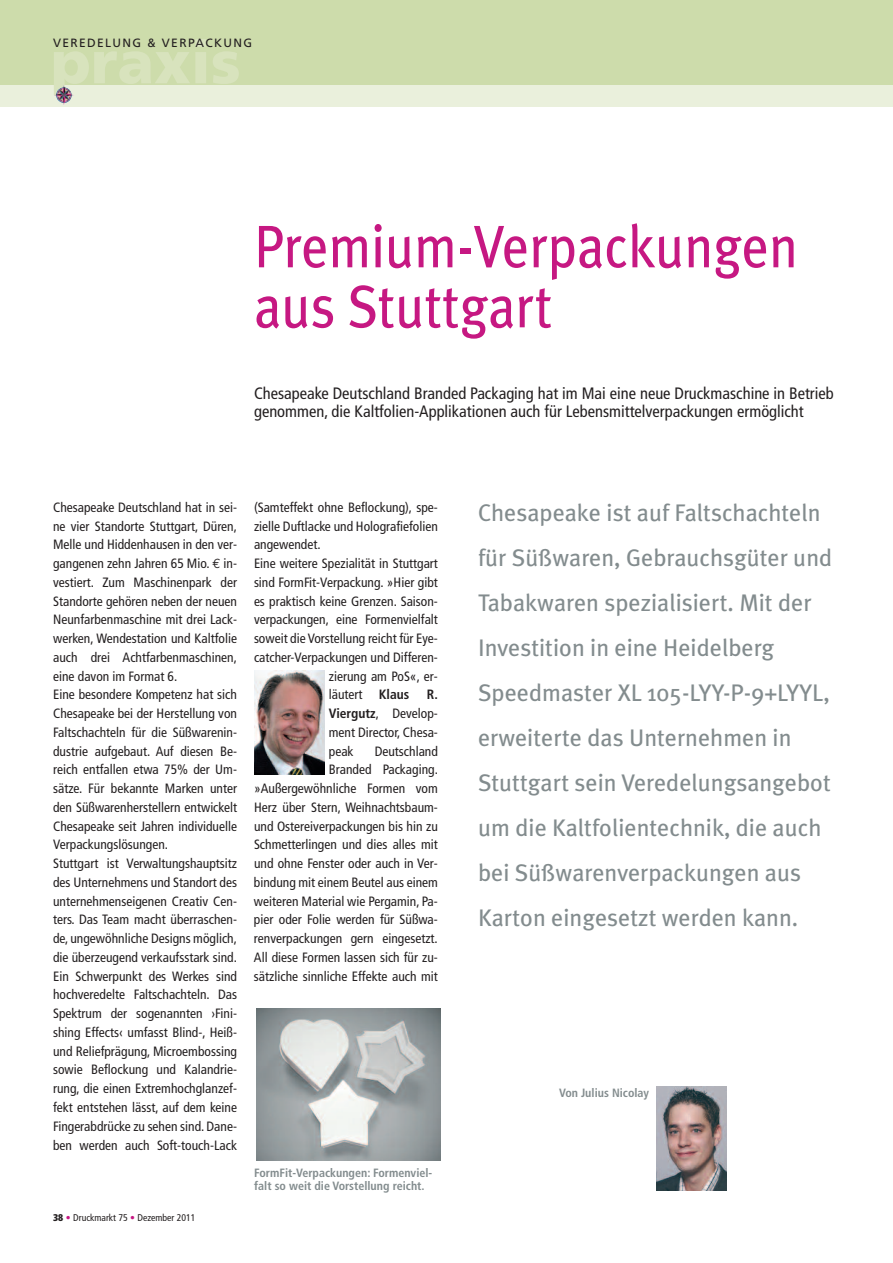
<style>
.page{position:relative;width:893px;height:1263px;background:#fff}
.page>*{position:absolute;margin:0;border:0;box-sizing:border-box;transform-origin:0 0}
.t1{font:60px/60px "Meta Plus";color:#c61882;scale:.9 1}
.t2{font:24px/45px "Meta Plus";color:#838c8e}
.t3{font:condensed 16.5px/18px "Frutiger";color:#231f20}
.t4{font:condensed 13.5px/18.8px "Frutiger";color:#231f20}
.t5{font:700 condensed 12px/13.5px "Frutiger";color:#838c8e}
.t6{font:12px "Frutiger";letter-spacing:.11em;color:#231f20}
.t7{font:condensed 9.75px "Frutiger";color:#231f20}
.s1{font-family:"Euro Mono";font-stretch:normal}
.s2{font-weight:700}
.s3{font-weight:900}
.s4{font-weight:700;color:#c61882}
.s5{color:#c61882}
</style>
<div class="page">
<img style="left:657px;top:1086px;width:70px;height:105px">
<img style="left:254px;top:670px;width:70px;height:104px">
<img style="left:256px;top:1008px;width:184px;height:152px">
<div style="left:0;top:0;width:893px;height:85px;background:#cddcab"></div>
<div style="left:0;top:85px;width:893px;height:21px;background:#eaf0dc"></div>
<svg style="left:64px;top:88px;width:10px;height:12px"></svg>
<p class="t6" style="left:53px;top:38px;width:200px">VEREDELUNG &amp; VERPACKUNG</p>
<h1 class="t1" style="left:254px;top:217px;width:606px">Premium-Verpackungen aus Stuttgart</h1>
<p class="t3" style="left:254px;top:386px;width:581px">Chesapeake Deutschland Branded Packaging hat im Mai eine neue Druckmaschine in Betrieb genommen, die Kaltfolien-Applikationen auch für Lebensmittelverpackungen ermöglicht</p>
<p class="t4" style="left:53px;top:499px;width:185px">Chesapeake Deutschland hat in sei&shy;ne vier Standorte Stuttgart, Düren, Melle und Hiddenhausen in den ver&shy;gangenen zehn Jahren 65 Mio. <span class="s1">€</span> in&shy;vestiert. Zum Maschinenpark der Standorte gehören neben der neuen Neunfarbenmaschine mit drei Lack&shy;werken, Wendestation und Kaltfolie auch drei Achtfarbenmaschinen, eine davon im Format 6.<br>Eine besondere Kompetenz hat sich Chesapeake bei der Herstellung von Faltschachteln für die Süßwarenin&shy;dustrie aufgebaut. Auf diesen Be&shy;reich entfallen etwa 75% der Um&shy;sätze. Für bekannte Marken unter den Süßwarenherstellern entwickelt Chesapeake seit Jahren individuelle Verpackungslösungen.<br>Stuttgart ist Verwaltungshauptsitz des Unternehmens und Standort des unternehmenseigenen Creativ Cen&shy;ters. Das Team macht überraschen&shy;de, ungewöhnliche Designs möglich, die überzeugend verkaufsstark sind.<br>Ein Schwerpunkt des Werkes sind hochveredelte Faltschachteln. Das Spektrum der sogenannten ›Fini&shy;shing Effects‹ umfasst Blind-, Heiß&shy;und Reliefprägung, Microembossing sowie Beflockung und Kalandrie&shy;rung, die einen Extremhochglanzef&shy;fekt entstehen lässt, auf dem keine Fingerabdrücke zu sehen sind. Dane&shy;ben werden auch Soft-touch-Lack</p>
<p class="t4" style="left:254px;top:499px;width:185px">(Samteffekt ohne Beflockung), spe-</p>
<p class="t4" style="left:254px;top:518px;width:185px">zielle Duftlacke und Holografiefolien</p>
<p class="t4" style="left:254px;top:536px;width:68px">angewendet.</p>
<p class="t4" style="left:254px;top:555px;width:185px">Eine weitere Spezialität in Stuttgart</p>
<p class="t4" style="left:254px;top:574px;width:185px">sind FormFit-Verpackung. »Hier gibt</p>
<p class="t4" style="left:254px;top:593px;width:185px">es praktisch keine Grenzen. Saison-</p>
<p class="t4" style="left:254px;top:611px;width:185px">verpackungen, eine Formenvielfalt</p>
<p class="t4" style="left:254px;top:630px;width:185px">soweit die Vorstellung reicht für Eye-</p>
<p class="t4" style="left:254px;top:649px;width:185px">catcher-Verpackungen und Differen-</p>
<p class="t4" style="left:329px;top:668px;width:111px">zierung am PoS«, er-</p>
<p class="t4" style="left:329px;top:686px;width:82px">läutert <span class="s2">Klaus</span></p>
<p class="t4" style="left:329px;top:686px;width:111px;text-align:justify;text-indent:98px"><span class="s2">R.<br>Viergutz</span>, Develop&shy;ment Director, Chesa&shy;peak</p>
<p class="t4" style="left:254px;top:743px;width:185px;text-align:right">Deutschland<br>Branded Packaging. »Außergewöhnliche Formen vom<br>Herz über Stern, Weihnachtsbaum&shy;und Ostereiverpackungen bis hin zu<br>Schmetterlingen und dies alles mit und ohne Fenster oder auch in Ver&shy;bindung mit einem Beutel aus einem weiteren Material wie Pergamin, Pa&shy;pier oder Folie werden für Süßwa&shy;renverpackungen gern eingesetzt.<br>All diese Formen lassen sich für zu&shy;sätzliche sinnliche Effekte auch mit</p>
<p class="t7" style="left:53px;top:1214px;width:144px"><span class="s3">38</span> <span class="s4">•</span> Druckmarkt 75 <span class="s5">•</span> Dezember 2011</p>
<p class="t5" style="left:254px;top:1166px;width:180px">FormFit-Verpackungen: Formenviel&shy;falt so weit die Vorstellung reicht.</p>
<p class="t2" style="left:478px;top:490px;width:356px">Chesapeake ist auf Faltschachteln für Süßwaren, Gebrauchsgüter und Tabakwaren spezialisiert. Mit der Investition in eine Heidelberg Speedmaster XL 105-LYY-P-9+LYYL, erweiterte das Unternehmen in Stuttgart sein Veredelungsangebot um die Kaltfolientechnik, die auch bei Süßwarenverpackungen aus Karton eingesetzt werden kann.</p>
<p class="t5" style="left:559px;top:1087px;width:91px">Von Julius Nicolay</p>
</div>
